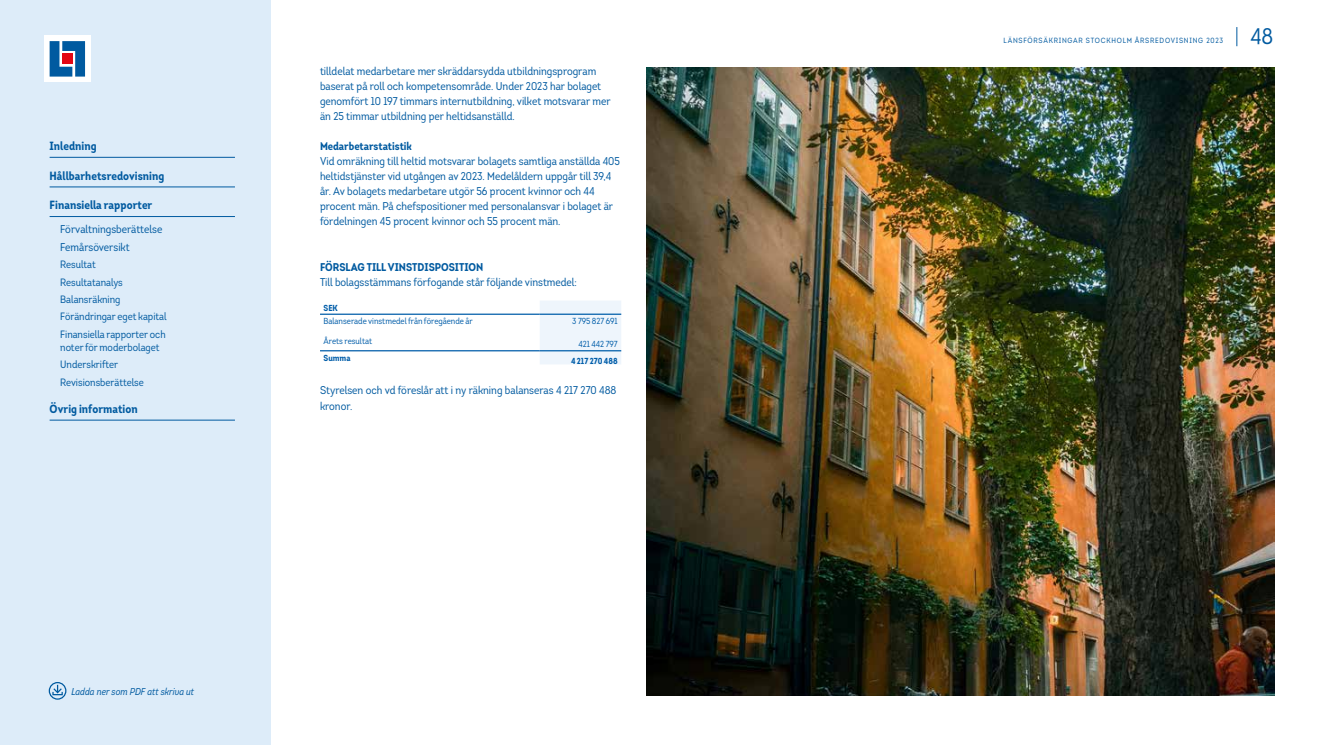
<style>
.page{position:relative;width:1323px;height:745px;background:#fff}
.page>*{position:absolute;margin:0;border:0;box-sizing:border-box;transform-origin:0 0}
.t1{font:22.5px "Intro Cond";color:#005aa0}
.t2{font:700 11.88px "Intro Cond";letter-spacing:.005em;color:#005aa0}
.t3{font:11.25px/15px "Intro Cond";color:#005aa0}
.t4{font:700 11.25px "Intro Cond";color:#005aa0}
.t5{font:10.62px/17.4px "Intro Cond";color:#005aa0}
.t6{font:italic 10px "Intro Cond";color:#005aa0}
.t7{font:8.75px "Intro Cond";color:#005da9}
.t8{font:700 8.75px "Intro Cond";color:#005da9}
.t9{font:7.5px "Intro Cond";letter-spacing:.1em;color:#005aa0}
</style>
<div class="page">
<div style="left:540px;top:301px;width:81px;height:63px;background:#eef5fc"></div>
<hr style="left:320px;top:350px;width:220px;height:1px;background:#005da9">
<hr style="left:540px;top:350px;width:81px;height:1px;background:#005da9">
<hr style="left:320px;top:313px;width:220px;height:1px;background:#005da9">
<hr style="left:540px;top:313px;width:81px;height:1px;background:#005da9">
<img style="left:646px;top:67px;width:628px;height:627px">
<svg style="left:1236px;top:27px;width:1px;height:19px"></svg>
<div style="left:0;top:0;width:270px;height:744px;background:#ddecf9"></div>
<div style="left:49px;top:681px;width:17px;height:18px;border:1px solid #005aa0;border-radius:50%"></div>
<svg style="left:52px;top:684px;width:11px;height:6px"></svg>
<div style="left:52px;top:690px;width:11px;height:4px;border:1px solid #005aa0"></div>
<div style="left:44px;top:35px;width:47px;height:47px;background:#fff"></div>
<svg style="left:50px;top:41px;width:35px;height:35px"></svg>
<div style="left:62px;top:54px;width:10px;height:10px;background:#e30613"></div>
<hr style="left:50px;top:157px;width:185px;height:1px;background:#005aa0">
<hr style="left:50px;top:186px;width:185px;height:1px;background:#005aa0">
<hr style="left:50px;top:419px;width:185px;height:1px;background:#005aa0">
<hr style="left:50px;top:216px;width:185px;height:1px;background:#005aa0">
<p class="t2" style="left:50px;top:138px;width:49px">Inledning</p>
<p class="t2" style="left:50px;top:168px;width:116px">Hållbarhetsredovisning</p>
<p class="t2" style="left:50px;top:197px;width:104px">Finansiella rapporter</p>
<p class="t3" style="left:60px;top:220px;width:104px;line-height:17.8px">Förvaltningsberättelse<br>Femårsöversikt</p>
<p class="t5" style="left:60px;top:255px;width:108px">Resultat<br>Resultatanalys<br>Balansräkning<br>Förändringar eget kapital<br>Finansiella rapporter och</p>
<p class="t5" style="left:60px;top:338px;width:101px">noter för moderbolaget<br>Underskrifter<br>Revisionsberättelse</p>
<p class="t2" style="left:50px;top:401px;width:90px">Övrig information</p>
<p class="t2" style="left:50px;top:227px;width:90px">Övrig information</p>
<p class="t6" style="left:71px;top:685px;width:124px">Ladda ner som PDF att skriva ut</p>
<p class="t3" style="left:320px;top:64px;width:292px">tilldelat medarbetare mer skräddarsydda utbildningsprogram baserat på roll och kompetensområde. Under 2023 har bolaget genomfört 10 197 timmars internutbildning, vilket motsvarar mer än 25 timmar utbildning per heltidsanställd.</p>
<p class="t4" style="left:320px;top:139px;width:93px">Medarbetarstatistik</p>
<p class="t3" style="left:320px;top:154px;width:301px">Vid omräkning till heltid motsvarar bolagets samtliga anställda 405 heltidstjänster vid utgången av 2023. Medelåldern uppgår till 39,4 år. Av bolagets medarbetare utgör 56 procent kvinnor och 44 procent män. På chefspositioner med personalansvar i bolaget är fördelningen 45 procent kvinnor och 55 procent män.</p>
<p class="t4" style="left:320px;top:259px;width:165px">FÖRSLAG TILL VINSTDISPOSITION</p>
<p class="t3" style="left:320px;top:274px;width:258px">Till bolagsstämmans förfogande står följande vinstmedel:</p>
<p class="t8" style="left:324px;top:302px;width:16px">SEK</p>
<p class="t7" style="left:324px;top:316px;width:151px">Balanserade vinstmedel från föregående år</p>
<p class="t7" style="left:572px;top:316px;width:47px">3 795 827 691</p>
<p class="t7" style="left:324px;top:335px;width:50px">Årets resultat</p>
<p class="t7" style="left:579px;top:338px;width:41px">421 442 797</p>
<p class="t8" style="left:324px;top:352px;width:28px">Summa</p>
<p class="t8" style="left:571px;top:355px;width:48px">4 217 270 488</p>
<p class="t3" style="left:320px;top:383px;width:298px">Styrelsen och vd föreslår att i ny räkning balanseras 4 217 270 488 kronor.</p>
<p class="t9" style="left:1003px;top:35px;width:221px">LÄNSFÖRSÄKRINGAR STOCKHOLM ÅRSREDOVISNING 2023</p>
<h1 class="t1" style="left:1250px;top:22px;width:24px">48</h1>
</div>
